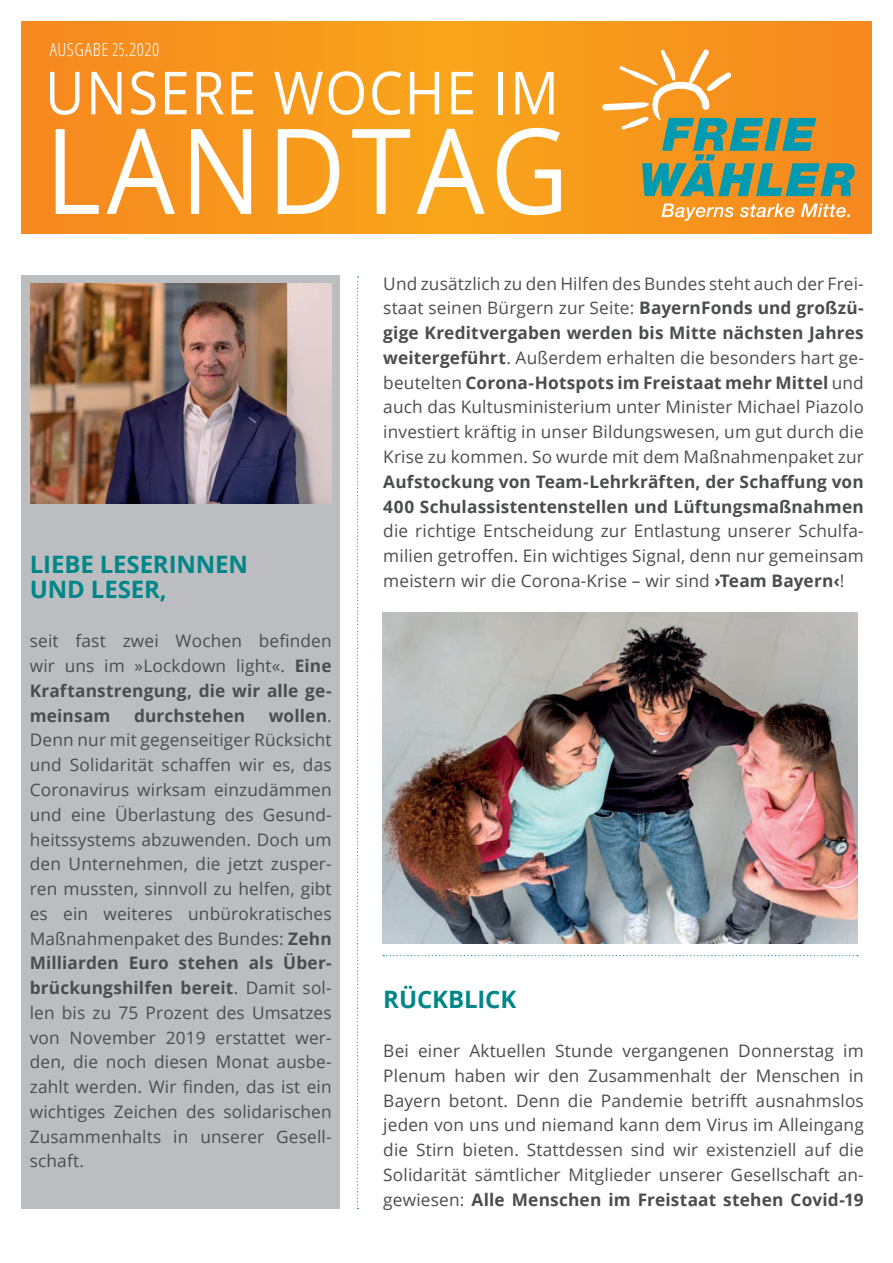
<style>
.page{position:relative;width:893px;height:1263px;background:#fff}
.page>*{position:absolute;margin:0;border:0;box-sizing:border-box;transform-origin:0 0}
.t1{font:118.8px "Open Sans";letter-spacing:.05em;color:#fff;scale:.91 1}
.t2{font:59.4px "Open Sans";letter-spacing:.03em;color:#fff;scale:.91 1}
.t3{font:700 24px/24.9px "Open Sans";letter-spacing:-.005em;color:#008689}
.t4{font:300 condensed 18.15px "Open Sans";letter-spacing:.025em;color:#fff}
.t5{font:17.25px/24.8px "Open Sans";letter-spacing:.01em;color:#4b4c4d;text-align:justify}
.t6{font:700 17.25px/24.8px "Open Sans";letter-spacing:.01em;color:#4b4c4d}
.s1{font-weight:700}
</style>
<div class="page">
<svg style="left:21px;top:21px;width:851px;height:213px;background:#f7971c"></svg>
<svg style="left:357px;top:276px;width:1px;height:933px"></svg>
<svg style="left:602px;top:50px;width:253px;height:146px;background:#c59845"></svg>
<svg style="left:661px;top:204px;width:73px;height:17px"></svg>
<svg style="left:740px;top:204px;width:54px;height:13px"></svg>
<svg style="left:801px;top:204px;width:49px;height:13px"></svg>
<div style="left:21px;top:276px;width:319px;height:933px;background:#bcbdc0"></div>
<img style="left:31px;top:284px;width:301px;height:220px">
<svg style="left:383px;top:955px;width:475px;height:1px"></svg>
<img style="left:383px;top:612px;width:474px;height:332px">
<p class="t4" style="left:50px;top:37px;width:111px">AUSGABE 25.2020</p>
<h2 class="t2" style="left:45px;top:52px;width:566px">UNSERE WOCHE IM</h2>
<h1 class="t1" style="left:45px;top:89px;width:577px">LANDTAG</h1>
<h3 class="t3" style="left:30px;top:551px;width:220px">LIEBE LESERINNEN<br>UND LESER,</h3>
<p class="t5" style="left:30px;top:628px;width:303px">seit fast zwei Wochen befinden wir uns im »Lockdown light«. <span class="s1">Eine Kraftanstrengung, die wir alle ge&shy;meinsam</span></p>
<p class="t5" style="left:30px;top:703px;width:303px;text-indent:239px"><span class="s1">wollen</span>.<br>Denn nur mit gegenseitiger Rücksicht und Solidarität schaffen wir es, das Coronavirus wirksam einzudämmen und eine Überlastung des Gesund&shy;heitssystems abzuwenden. Doch um den Unternehmen, die jetzt zusper&shy;ren mussten, sinnvoll zu helfen, gibt es ein weiteres unbürokratisches Maßnahmenpaket des Bundes: <span class="s1">Zehn Milliarden Euro stehen als Über&shy;brückungshilfen bereit</span>. Damit sol&shy;len bis zu 75 Prozent des Umsatzes von November 2019 erstattet wer&shy;den, die noch diesen Monat ausbe&shy;zahlt werden. Wir finden, das ist ein wichtiges Zeichen des solidarischen Zusammenhalts in unserer Gesell&shy;schaft.</p>
<p class="t6" style="left:134px;top:703px;width:113px">durchstehen</p>
<p class="t5" style="left:383px;top:271px;width:482px">Und zusätzlich zu den Hilfen des Bundes steht auch der Frei&shy;staat seinen Bürgern zur Seite: <span class="s1">BayernFonds und großzü&shy;gige Kreditvergaben werden bis Mitte nächsten Jahres weitergeführt</span>. Außerdem erhalten die besonders hart ge&shy;beutelten <span class="s1">Corona-Hotspots im Freistaat mehr Mittel</span> und auch das Kultusministerium unter Minister Michael Piazolo investiert kräftig in unser Bildungswesen, um gut durch die Krise zu kommen. So wurde mit dem Maßnahmenpaket zur</p>
<p class="t6" style="left:383px;top:469px;width:482px">Aufstockung von Team-Lehrkräften, der Schaffung von<br>400 Schulassistentenstellen und Lüftungsmaßnahmen</p>
<p class="t5" style="left:383px;top:518px;width:482px">die richtige Entscheidung zur Entlastung unserer Schulfa&shy;milien getroffen. Ein wichtiges Signal, denn nur gemeinsam meistern wir die Corona-Krise – wir sind <span class="s1">›Team Bayern‹</span>!</p>
<h3 class="t3" style="left:383px;top:986px;width:135px">RÜCKBLICK</h3>
<p class="t5" style="left:383px;top:1038px;width:482px">Bei einer Aktuellen Stunde vergangenen Donnerstag im Plenum haben wir den Zusammenhalt der Menschen in Bayern betont. Denn die Pandemie betrifft ausnahmslos jeden von uns und niemand kann dem Virus im Alleingang die Stirn bieten. Stattdessen sind wir existenziell auf die Solidarität sämtlicher Mitglieder unserer Gesellschaft an&shy;gewiesen: <span class="s1">Alle Menschen im Freistaat stehen Covid-19</span></p>
</div>
